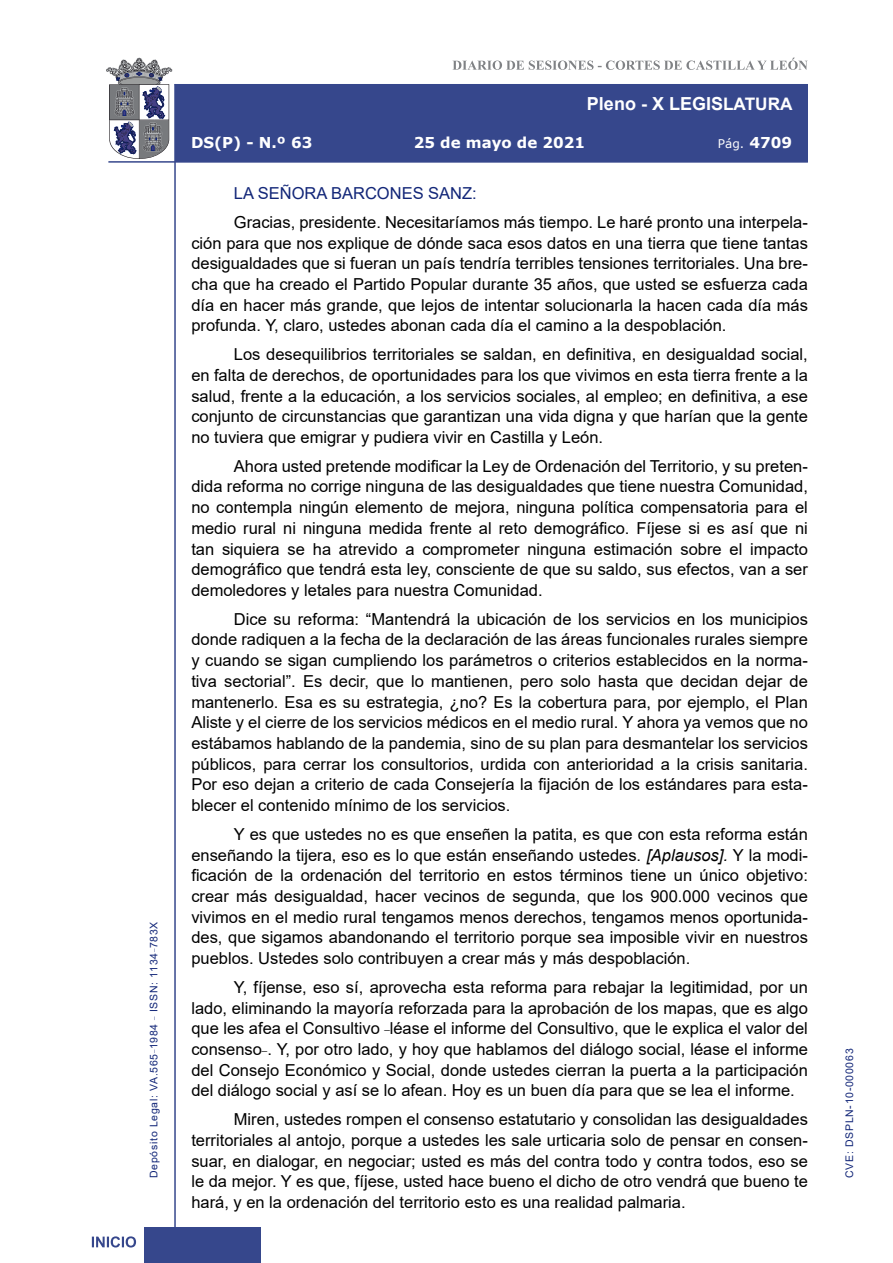
<style>
.page{position:relative;width:893px;height:1263px;background:#fff}
.page>*{position:absolute;margin:0;border:0;box-sizing:border-box;transform-origin:0 0}
.t1{font:700 18px "Arial";color:#fff}
.t2{font:16.5px/20.7px "Arial";color:#000;text-align:justify}
.Orador{font:16.5px "Arial";color:#122678}
.t3{font:700 15px "Verdana";color:#fff}
.t4{font:12px "Verdana";color:#fff}
.t5{font:10.5px "Arial";letter-spacing:.065em;color:#122678}
.s1{font-size:17.25px}
.s2{font-weight:700;font-size:15px}
.s3{font-style:italic}
</style>
<div class="page">
<svg style="left:452px;top:58px;width:356px;height:12px"></svg>
<hr style="left:174px;top:84px;width:2px;height:1179px;background:#36478c">
<div style="left:144px;top:1227px;width:117px;height:36px;background:#36478c"></div>
<div style="left:175px;top:84px;width:633px;height:78px;background:#36478c"></div>
<hr style="left:108px;top:161px;width:700px;height:2px;background:#36478c">
<svg style="left:92px;top:1236px;width:44px;height:11px"></svg>
<svg style="left:106px;top:58px;width:66px;height:101px"></svg>
<p class="t5" style="left:146px;top:1178px;width:258px;rotate:-90deg">Depósito Legal: VA.565<sup>_</sup>1984 <sup>_</sup> ISSN: 1134<sup>_</sup>783X</p>
<p class="t1" style="left:587px;top:91px;width:207px">Pleno - X LEGIS<span class="s1">LATURA</span></p>
<p class="t3" style="left:191px;top:132px;width:123px">DS(P) - N.º 63</p>
<p class="t3" style="left:414px;top:132px;width:173px">25 de mayo de 2021</p>
<p class="t4" style="left:718px;top:135px;width:76px">Pág. <span class="s2">4709</span></p>
<p class="Orador" style="left:234px;top:182px;width:244px">LA SEÑORA BARCONES SANZ:</p>
<p class="t2" style="left:191px;top:212px;width:618px;text-indent:43px">Gracias, presidente. Necesitaríamos más tiempo. Le haré pronto una interpela&shy;ción para que nos explique de dónde saca esos datos en una tierra que tiene tantas desigualdades que si fueran un país tendría terribles tensiones territoriales. Una bre&shy;cha que ha creado el Partido Popular durante 35 años, que usted se esfuerza cada día en hacer más grande, que lejos de intentar solucionarla la hacen cada día más profunda. Y, claro, ustedes abonan cada día el camino a la despoblación.</p>
<p class="t2" style="left:191px;top:344px;width:618px;text-indent:43px">Los desequilibrios territoriales se saldan, en definitiva, en desigualdad social, en falta de derechos, de oportunidades para los que vivimos en esta tierra frente a la salud, frente a la educación, a los servicios sociales, al empleo; en definitiva, a ese conjunto de circunstancias que garantizan una vida digna y que harían que la gente no tuviera que emigrar y pudiera vivir en Castilla y León.</p>
<p class="t2" style="left:191px;top:455px;width:618px;text-indent:43px">Ahora usted pretende modificar la Ley de Ordenación del Territorio, y su preten&shy;dida reforma no corrige ninguna de las desigualdades que tiene nuestra Comunidad, no contempla ningún elemento de mejora, ninguna política compensatoria para el medio rural ni ninguna medida frente al reto demográfico. Fíjese si es así que ni tan siquiera se ha atrevido a comprometer ninguna estimación sobre el impacto demográfico que tendrá esta ley, consciente de que su saldo, sus efectos, van a ser demoledores y letales para nuestra Comunidad.</p>
<p class="t2" style="left:191px;top:608px;width:618px;text-indent:43px">Dice su reforma: “Mantendrá la ubicación de los servicios en los municipios donde radiquen a la fecha de la declaración de las áreas funcionales rurales siempre y cuando se sigan cumpliendo los parámetros o criterios establecidos en la norma&shy;tiva sectorial”. Es decir, que lo mantienen, pero solo hasta que decidan dejar de mantenerlo. Esa es su estrategia, ¿no? Es la cobertura para, por ejemplo, el Plan Aliste y el cierre de los servicios médicos en el medio rural. Y ahora ya vemos que no estábamos hablando de la pandemia, sino de su plan para desmantelar los servicios públicos, para cerrar los consultorios, urdida con anterioridad a la crisis sanitaria.<br>Por eso dejan a criterio de cada Consejería la fijación de los estándares para esta&shy;blecer el contenido mínimo de los servicios.</p>
<p class="t2" style="left:191px;top:824px;width:618px;text-indent:43px">Y es que ustedes no es que enseñen la patita, es que con esta reforma están enseñando la tijera, eso es lo que están enseñando ustedes. <span class="s3">[Aplausos].</span> Y la modi&shy;ficación de la ordenación del territorio en estos términos tiene un único objetivo: crear más desigualdad, hacer vecinos de segunda, que los 900.000 vecinos que vivimos en el medio rural tengamos menos derechos, tengamos menos oportunida&shy;des, que sigamos abandonando el territorio porque sea imposible vivir en nuestros pueblos. Ustedes solo contribuyen a crear más y más despoblación.</p>
<p class="t2" style="left:191px;top:977px;width:618px;text-indent:43px">Y, fíjense, eso sí, aprovecha esta reforma para rebajar la legitimidad, por un lado, eliminando la mayoría reforzada para la aprobación de los mapas, que es algo que les afea el Consultivo <sup>_</sup>léase el informe del Consultivo, que le explica el valor del consenso<sup>_</sup>. Y, por otro lado, y hoy que hablamos del diálogo social, léase el informe del Consejo Económico y Social, donde ustedes cierran la puerta a la participación del diálogo social y así se lo afean. Hoy es un buen día para que se lea el informe.</p>
<p class="t2" style="left:191px;top:1109px;width:618px;text-indent:43px">Miren, ustedes rompen el consenso estatutario y consolidan las desigualdades territoriales al antojo, porque a ustedes les sale urticaria solo de pensar en consen&shy;suar, en dialogar, en negociar; usted es más del contra todo y contra todos, eso se le da mejor. Y es que, fíjese, usted hace bueno el dicho de otro vendrá que bueno te hará, y en la ordenación del territorio esto es una realidad palmaria.</p>
<p class="t5" style="left:842px;top:1178px;width:131px;rotate:-90deg">CVE: DSPLN-10-000063</p>
</div>
